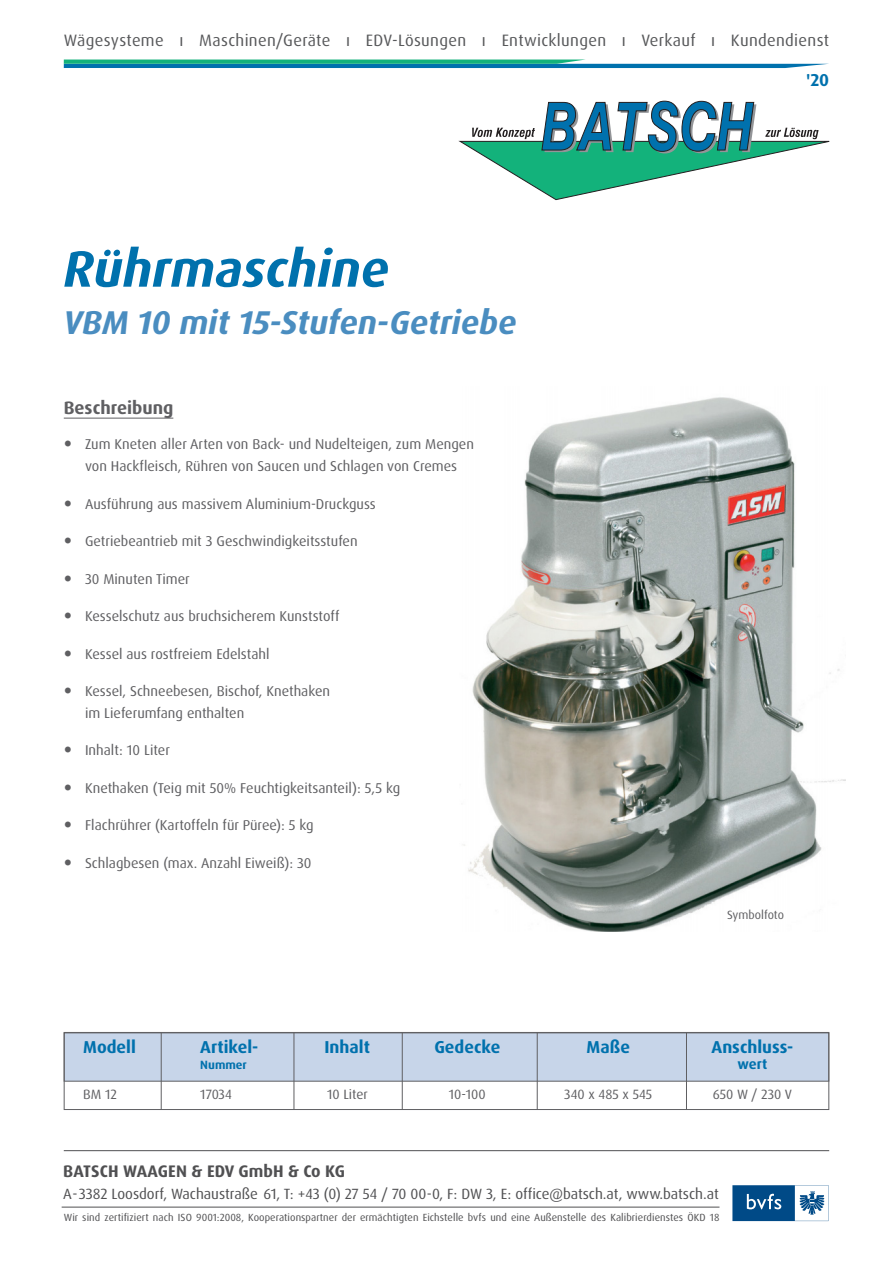
<style>
.page{position:relative;width:893px;height:1263px;background:#fff}
.page>*{position:absolute;margin:0;border:0;box-sizing:border-box;transform-origin:0 0}
.t1{font:italic 700 51px "Dax OT";color:#0071ad}
.t2{font:italic 700 33px "Dax OT";color:#4a8dc0}
.t3{font:700 18px "Dax OT";color:#5f5f62}
.t4{font:700 17.25px "Dax OT";color:#0071ad}
.t5{font:700 16.8px "Dax OT";color:#505052}
.t6{font:16.5px "Dax OT";letter-spacing:.02em;color:#57585a}
.t7{font:14.85px "Dax OT";letter-spacing:-.005em;color:#505052}
.t8{font:14.25px/21.8px "Dax OT";color:#5f5f62}
.t9{font:700 14.25px "Dax OT";color:#0071ad}
.t10{font:13.5px "Dax OT";color:#5f5f62}
.t11{font:12px "Dax OT";color:#5f5f62}
.t12{font:700 12px "Dax OT";color:#0071ad}
.t13{font:10.35px "Dax OT";letter-spacing:.005em;color:#505052}
</style>
<div class="page">
<hr style="left:64px;top:1150px;width:765px;height:1px;background:#505052">
<svg style="left:64px;top:60px;width:765px;height:8px;background:#36a0ac"></svg>
<svg style="left:459px;top:100px;width:371px;height:100px"></svg>
<img style="left:463px;top:397px;width:382px;height:534px">
<hr style="left:64px;top:418px;width:109px;height:1px;background:#5f5f62">
<div style="left:64px;top:1032px;width:765px;height:49px;background:#c7d5e9"></div>
<div style="left:64px;top:1032px;width:765px;height:78px;border:1px solid #5f5f62"></div>
<hr style="left:161px;top:1032px;width:1px;height:78px;background:#5f5f62">
<hr style="left:294px;top:1032px;width:1px;height:78px;background:#5f5f62">
<hr style="left:402px;top:1032px;width:1px;height:78px;background:#5f5f62">
<hr style="left:537px;top:1032px;width:1px;height:78px;background:#5f5f62">
<hr style="left:686px;top:1032px;width:1px;height:78px;background:#5f5f62">
<hr style="left:62px;top:1207px;width:657px;height:1px;background:#505052">
<svg style="left:732px;top:1185px;width:96px;height:36px"></svg>
<p class="t6" style="left:64px;top:30px;width:767px">Wägesysteme ı Maschinen/Geräte ı EDV-Lösungen ı Entwicklungen ı Verkauf ı Kundendienst</p>
<p class="t4" style="left:806px;top:69px;width:25px">'20</p>
<h1 class="t1" style="left:64px;top:236px;width:327px">Rührmaschine</h1>
<h2 class="t2" style="left:64px;top:302px;width:455px">VBM 10 mit 15-Stufen-Getriebe</h2>
<p class="t3" style="left:64px;top:396px;width:111px">Beschreibung</p>
<p class="t8" style="left:85px;top:434px;width:390px">Zum Kneten aller Arten von Back- und Nudelteigen, zum Mengen von Hackfleisch, Rühren von Saucen und Schlagen von Cremes</p>
<p class="t8" style="left:85px;top:493px;width:292px">Ausführung aus massivem Aluminium-Druckguss</p>
<p class="t8" style="left:85px;top:530px;width:274px">Getriebeantrieb mit 3 Geschwindigkeitsstufen</p>
<p class="t8" style="left:85px;top:568px;width:106px">30 Minuten Timer</p>
<p class="t8" style="left:85px;top:605px;width:256px">Kesselschutz aus bruchsicherem Kunststoff</p>
<p class="t8" style="left:85px;top:643px;width:186px">Kessel aus rostfreiem Edelstahl</p>
<p class="t8" style="left:85px;top:680px;width:247px">Kessel, Schneebesen, Bischof, Knethaken im Lieferumfang enthalten</p>
<p class="t8" style="left:85px;top:740px;width:86px">Inhalt: 10 Liter</p>
<p class="t8" style="left:85px;top:777px;width:317px">Knethaken (Teig mit 50% Feuchtigkeitsanteil): 5,5 kg</p>
<p class="t8" style="left:85px;top:815px;width:230px">Flachrührer (Kartoffeln für Püree): 5 kg</p>
<p class="t8" style="left:85px;top:852px;width:228px">Schlagbesen (max. Anzahl Eiweiß): 30</p>
<p class="t11" style="left:727px;top:908px;width:58px">Symbolfoto</p>
<p class="t4" style="left:83px;top:1036px;width:54px">Modell</p>
<p class="t4" style="left:200px;top:1036px;width:60px">Artikel-</p>
<p class="t4" style="left:325px;top:1036px;width:47px">Inhalt</p>
<p class="t4" style="left:434px;top:1036px;width:67px">Gedecke</p>
<p class="t4" style="left:587px;top:1036px;width:45px">Maße</p>
<p class="t4" style="left:711px;top:1036px;width:83px">Anschluss-</p>
<p class="t12" style="left:200px;top:1057px;width:48px">Nummer</p>
<p class="t9" style="left:737px;top:1055px;width:31px">wert</p>
<p class="t10" style="left:83px;top:1085px;width:35px">BM 12</p>
<p class="t10" style="left:200px;top:1085px;width:33px">17034</p>
<p class="t10" style="left:327px;top:1085px;width:42px">10 Liter</p>
<p class="t10" style="left:449px;top:1085px;width:39px">10-100</p>
<p class="t10" style="left:564px;top:1085px;width:90px">340 x 485 x 545</p>
<p class="t10" style="left:713px;top:1085px;width:81px">650 W / 230 V</p>
<p class="t5" style="left:63px;top:1160px;width:283px">BATSCH WAAGEN &amp; EDV GmbH &amp; Co KG</p>
<p class="t7" style="left:63px;top:1184px;width:657px">A-3382 Loosdorf, Wachaustraße 61, T: +43 (0) 27 54 / 70 00-0, F: DW 3, E: office@batsch.at, www.batsch.at</p>
<p class="t13" style="left:64px;top:1210px;width:657px">Wir sind zertifiziert nach ISO 9001:2008, Kooperationspartner der ermächtigten Eichstelle bvfs und eine Außenstelle des Kalibrierdienstes ÖKD 18</p>
</div>
